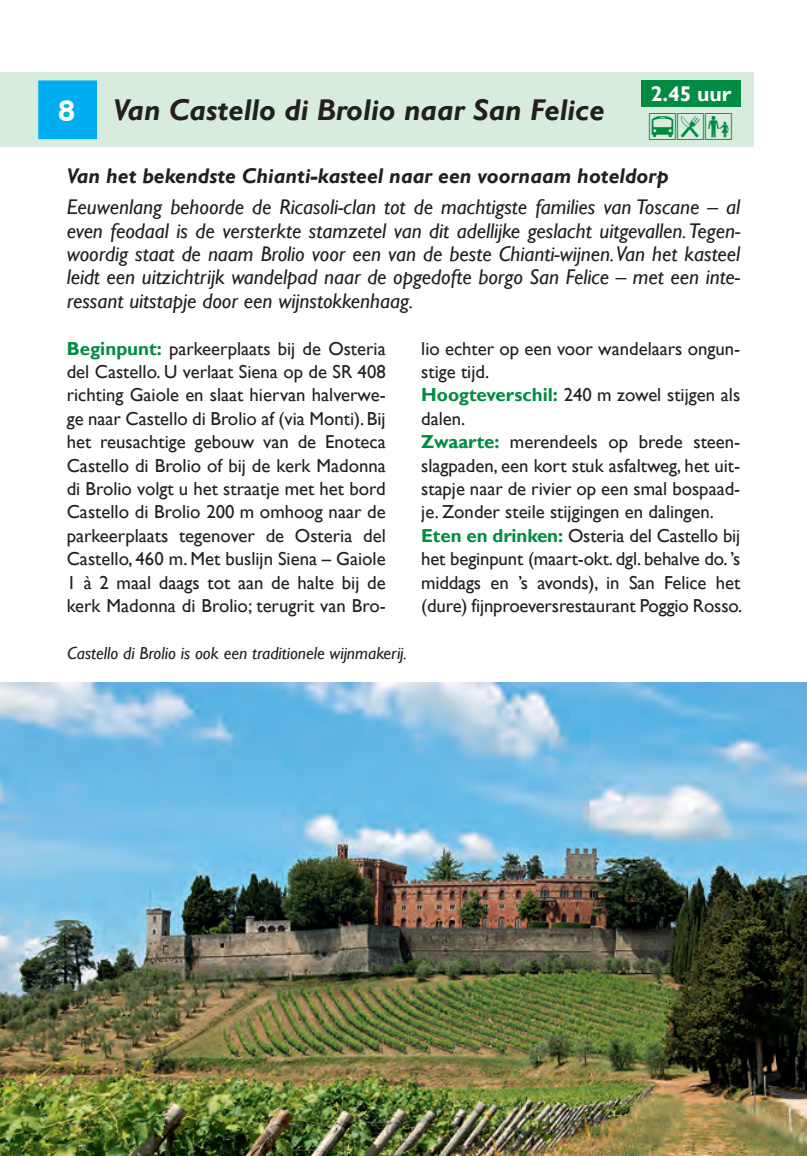
<style>
.page{position:relative;width:807px;height:1156px;background:#fff}
.page>*{position:absolute;margin:0;border:0;box-sizing:border-box;transform-origin:0 0}
.t1{font:37.5px "wb font";color:#008b43}
.t2{font:italic 700 30px "Gill Sans";color:#231f20}
.t3{font:700 30px "Swiss 721 BT";color:#fff}
.t4{font:italic 21.25px/23.5px "Gill Sans";color:#231f20;text-align:justify}
.t5{font:italic 700 21.25px "Gill Sans";color:#231f20}
.t6{font:700 21.25px "Gill Sans";color:#fff}
.t7{font:18.75px/23.5px "Gill Sans";color:#231f20;text-align:justify}
.t8{font:italic 17.5px "Gill Sans";color:#231f20}
.s1{font-weight:700;color:#008b43}
</style>
<div class="page">
<img style="left:0;top:682px;width:807px;height:473px">
<div style="left:0;top:73px;width:754px;height:74px;background:#d8ecdd"></div>
<svg style="left:37px;top:80px;width:704px;height:60px"></svg>
<div style="left:99px;top:80px;width:542px;height:60px;background:#d8ecdd"></div>
<div style="left:641px;top:80px;width:99px;height:27px;background:#008b43"></div>
<h2 class="t3" style="left:58px;top:92px;width:19px">8</h2>
<h2 class="t2" style="left:113px;top:93px;width:493px">Van Castello di Brolio naar San -Felice</h2>
<p class="t6" style="left:651px;top:81px;width:82px">2.45 uur</p>
<h1 class="t1" style="left:649px;top:113px;width:86px">8C7</h1>
<p class="t5" style="left:67px;top:164px;width:603px">Van het bekendste Chianti-kasteel naar een voornaam hoteldorp</p>
<p class="t4" style="left:67px;top:195px;width:675px">Eeuwenlang behoorde de Ricasoli-clan tot de machtigste families van Toscane – al even feodaal is de versterkte stamzetel van dit adellijke geslacht uitgevallen. Tegen&shy;woordig staat de naam Brolio voor een van de beste Chianti-wijnen. Van het kasteel leidt een uitzichtrijk wandelpad naar de opgedofte borgo San Felice – met een inte&shy;ressant uitstapje door een wijnstokkenhaag.</p>
<p class="t7" style="left:67px;top:337px;width:320px"><span class="s1">Beginpunt:</span> parkeerplaats bij de Osteria del Castello. U verlaat Siena op de SR 408 richting Gaiole en slaat hiervan halverwe&shy;ge naar Castello di Brolio af (via Monti). Bij het reusachtige gebouw van de Enoteca Castello di Brolio of bij de kerk Madonna di Brolio volgt u het straatje met het bord Castello di Brolio 200 m omhoog naar de parkeerplaats tegenover de Osteria del Castello, 460 m. Met buslijn Siena – Gaiole 1 à 2 maal daags tot aan de halte bij de kerk Madonna di Brolio; terugrit van Bro-</p>
<p class="t7" style="left:421px;top:337px;width:322px;text-align:left">lio echter op een voor wandelaars ongun&shy;stige tijd.<br><span class="s1">Hoogteverschil:</span> 240 m zowel stijgen als dalen.<br><span class="s1">Zwaarte:</span> merendeels op brede steen&shy;slagpaden, een kort stuk asfaltweg, het uit&shy;stapje naar de rivier op een smal bospaad&shy;je. Zonder steile stijgingen en dalingen.<br><span class="s1">Eten en drinken:</span> Osteria del Castello bij het beginpunt (maart-okt. dgl. behalve do. ’s middags en ’s avonds), in San Felice het (dure) fijnproeversrestaurant Poggio Rosso.</p>
<p class="t8" style="left:67px;top:642px;width:341px">Castello di Brolio is ook een traditionele wijnmakerij.</p>
</div>
